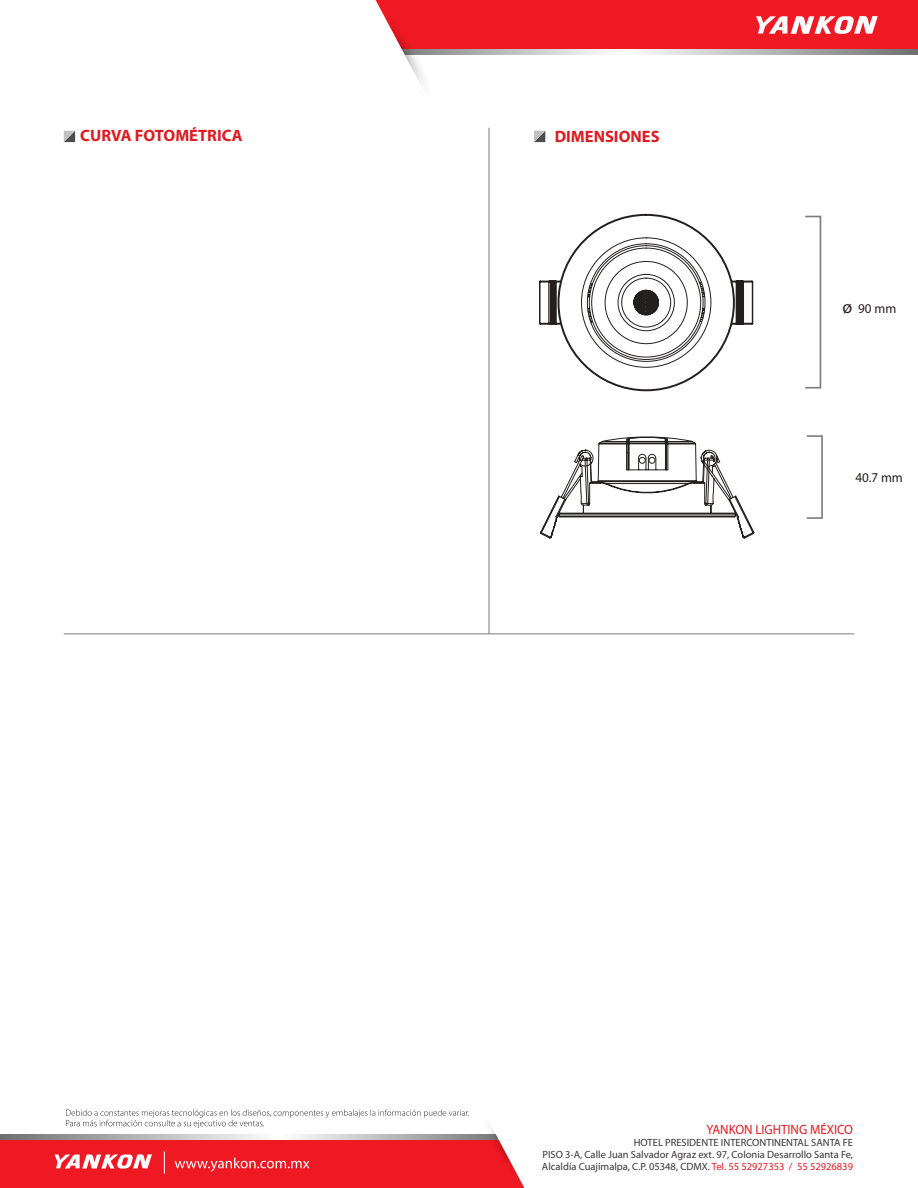
<style>
.page{position:relative;width:918px;height:1188px;background:#fff}
.page>*{position:absolute;margin:0;border:0;box-sizing:border-box;transform-origin:0 0}
.t1{font:18px "Myriad Pro";color:#241f1f}
.t2{font:700 16.5px "Myriad Pro";color:#dd1b22}
.t3{font:13.5px "Myriad Pro";color:#dd1b22;scale:.95 1}
.t4{font:13.5px "Myriad Pro";color:#241f1f}
.t5{font:10.5px/12px "Myriad Pro";color:#393535;text-align:justify}
.s1{color:#dd1b22}
</style>
<div class="page">
<div style="left:0;top:1139px;width:539px;height:49px;background:#ef1923"></div>
<svg style="left:0;top:1135px;width:484px;height:4px;background:#bababa"></svg>
<svg style="left:484px;top:1127px;width:55px;height:61px"></svg>
<svg style="left:175px;top:1158px;width:134px;height:14px"></svg>
<svg style="left:54px;top:1154px;width:98px;height:15px"></svg>
<svg style="left:164px;top:1151px;width:1px;height:23px"></svg>
<div style="left:344px;top:1px;width:574px;height:48px;background:#ef1923"></div>
<svg style="left:435px;top:49px;width:483px;height:5px;background:#bebdbd"></svg>
<svg style="left:344px;top:0;width:91px;height:85px"></svg>
<svg style="left:756px;top:16px;width:122px;height:18px"></svg>
<svg style="left:551px;top:436px;width:203px;height:100px"></svg>
<svg style="left:539px;top:214px;width:215px;height:178px"></svg>
<div style="left:804px;top:216px;width:17px;height:173px;border:2px solid #7d7c7e"></div>
<div style="left:806px;top:435px;width:17px;height:84px;border:2px solid #7d7c7e"></div>
<svg style="left:534px;top:131px;width:11px;height:11px"></svg>
<svg style="left:64px;top:131px;width:11px;height:11px"></svg>
<hr style="left:489px;top:128px;width:1px;height:506px;background:#7d7c7e">
<hr style="left:64px;top:634px;width:790px;height:1px;background:#7d7c7e">
<svg style="left:66px;top:1109px;width:403px;height:19px"></svg>
<h2 class="t2" style="left:80px;top:124px;width:164px">CURVA FOTOMÉTRICA</h2>
<h2 class="t2" style="left:555px;top:126px;width:106px">DIMENSIONES</h2>
<h1 class="t1" style="left:842px;top:296px;width:11px">ø</h1>
<p class="t4" style="left:858px;top:300px;width:40px">90 mm</p>
<p class="t4" style="left:855px;top:469px;width:49px">40.7 mm</p>
<p class="t3" style="left:707px;top:1121px;width:156px">YANKON LIGHTING MÉXICO</p>
<p class="t5" style="left:542px;top:1136px;width:313px;text-indent:92px">HOTEL PRESIDENTE INTERCONTINENTAL SANTA FE PISO 3-A, Calle Juan Salvador Agraz ext. 97, Colonia Desarrollo Santa Fe, Alcaldía Cuajimalpa, C.P. 05348, CDMX. <span class="s1">Tel. 55 52927353 / 55 52926839</span></p>
</div>
